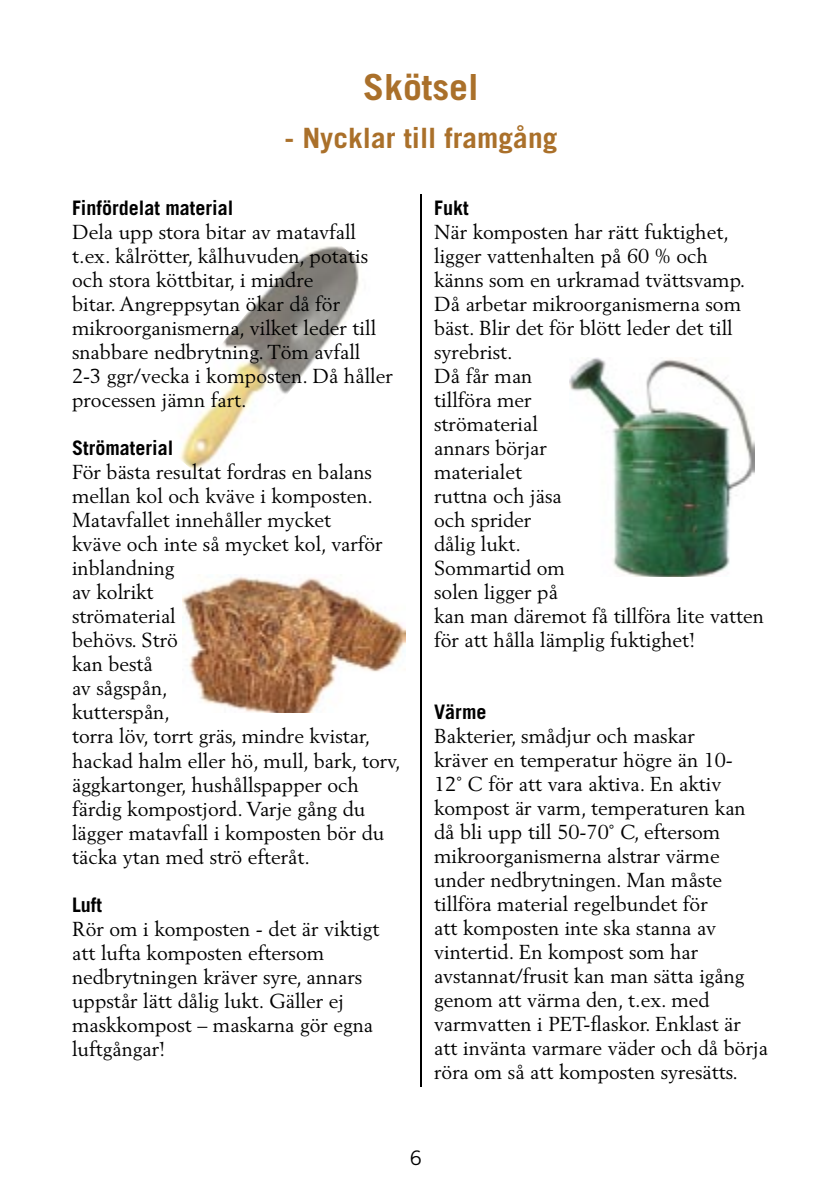
<style>
.page{position:relative;width:840px;height:1191px;background:#fff}
.page>*{position:absolute;margin:0;border:0;box-sizing:border-box;transform-origin:0 0}
.t1{font:700 36px "Trade Gothic LT";color:#aa702a;scale:1.05 1}
.t2{font:700 28px "Trade Gothic LT";color:#aa702a;scale:1.05 1}
.t3{font:20px/24px "Berling LT";color:#000}
.t4{font:700 20px "Trade Gothic LT";color:#000}
.t5{font:20px "Trade Gothic LT";color:#000}
</style>
<div class="page">
<img style="left:180px;top:246px;width:179px;height:224px">
<hr style="left:420px;top:195px;width:1px;height:892px;background:#000">
<img style="left:569px;top:357px;width:184px;height:219px">
<img style="left:183px;top:577px;width:222px;height:135px">
<h1 class="t1" style="left:363px;top:65px;width:112px">Skötsel</h1>
<h2 class="t2" style="left:284px;top:121px;width:261px">- Nycklar till framgång</h2>
<p class="t4" style="left:72px;top:196px;width:163px">Finfördelat material</p>
<p class="t3" style="left:72px;top:220px;width:322px">Dela upp stora bitar av matavfall t.ex. kålrötter, kålhuvuden, potatis och stora köttbitar, i mindre<br>bitar. Angreppsytan ökar då för mikroorganis merna, vilket leder till snabbare nedbrytning. Töm avfall 2-3 ggr/vecka i kom posten. Då håller processen jämn fart.</p>
<p class="t4" style="left:72px;top:436px;width:103px">Strömaterial</p>
<p class="t3" style="left:72px;top:460px;width:330px">För bästa resultat fordras en balans mellan kol och kväve i komposten.<br>Mat avfallet innehåller mycket<br>kväve och inte så mycket kol, varför inblandning<br>av kolrikt<br>strömaterial<br>behövs. Strö<br>kan bestå<br>av sågspån,<br>kut terspån,<br>torra löv, torrt gräs, mindre kvistar, hackad halm eller hö, mull, bark, torv, äggkartonger, hushållspapper och färdig kompostjord. Varje gång du lägger matavfall i komposten bör du täcka ytan med strö efteråt.</p>
<p class="t4" style="left:72px;top:892px;width:31px">Luft</p>
<p class="t3" style="left:72px;top:916px;width:309px">Rör om i komposten - det är vik tigt att lufta komposten eftersom nedbrytningen kräver syre, annars uppstår lätt dålig lukt. Gäller ej maskkompost – maskarna gör egna luftgångar!</p>
<p class="t4" style="left:434px;top:195px;width:36px">Fukt</p>
<p class="t3" style="left:434px;top:220px;width:331px">När komposten har rätt fuktighet, ligger vattenhalten på 60 % och<br>känns som en urkra mad tvättsvamp.<br>Då arbetar mikroorganismerna som bäst. Blir det för blött leder det till syrebrist.<br>Då får man<br>tillföra mer<br>strö material<br>annars börjar<br>materialet<br>ruttna och jäsa<br>och sprider<br>dålig lukt.<br>Sommartid om<br>solen ligger på<br>kan man däremot få tillföra lite vatten för att hålla lämplig fuktighet!</p>
<p class="t4" style="left:434px;top:699px;width:54px">Värme</p>
<p class="t3" style="left:434px;top:724px;width:335px">Bakterier, smådjur och maskar<br>kräver en temperatur högre än 10-<br>12˚ C för att vara aktiva. En aktiv kompost är varm, temperaturen kan då bli upp till 50-70˚ C, eft ersom mikroorganismerna alstrar värme under nedbrytningen. Man måste tillföra material regelbundet för<br>att komposten inte ska stanna av vintertid. En kompost som har avstannat/frusit kan man sätta igång genom att värma den, t.ex. med varmvatten i PET-flaskor. Enklast är att invänta varmare väder och då börja röra om så att komposten syresätts.</p>
<p class="t5" style="left:410px;top:1146px;width:14px">6</p>
</div>
